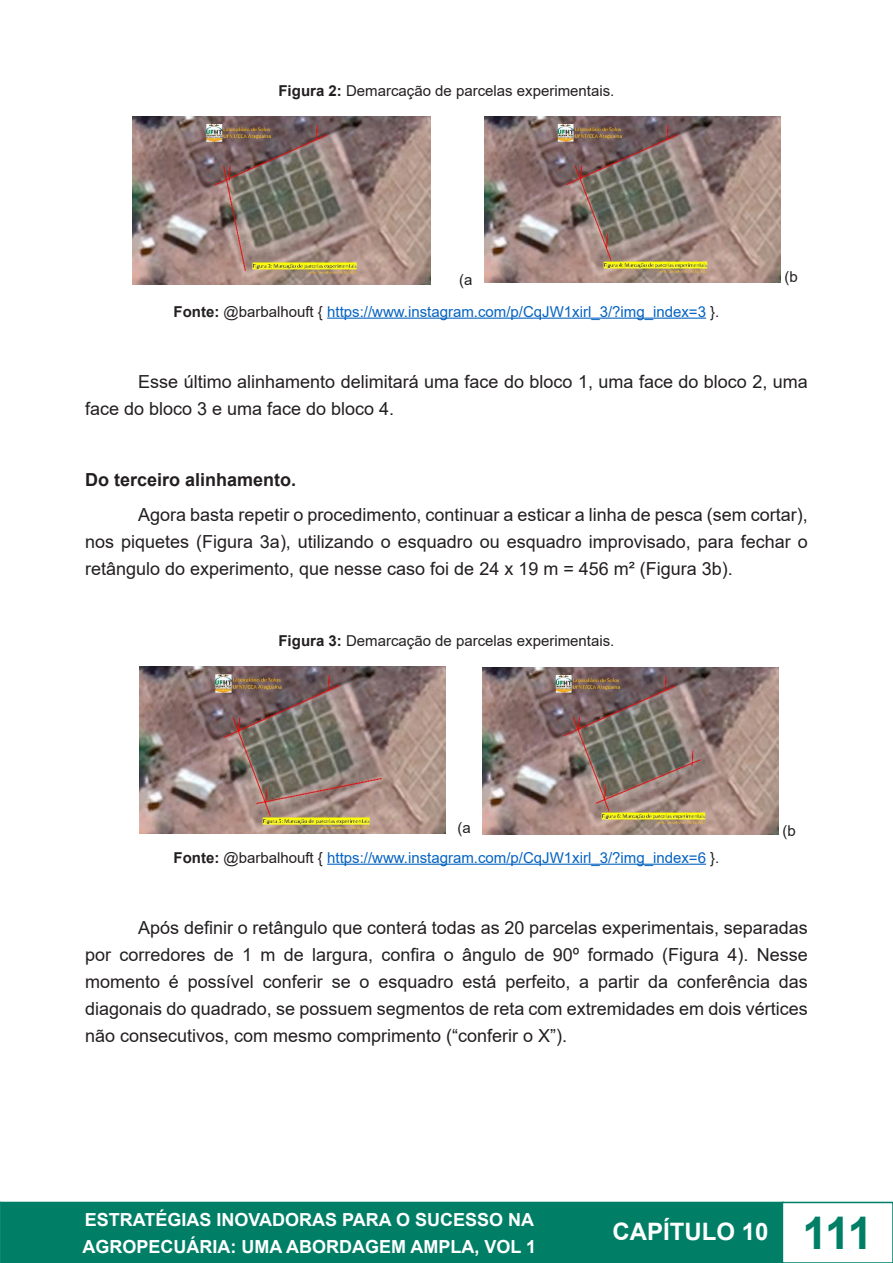
<style>
.page{position:relative;width:893px;height:1263px;background:#fff}
.page>*{position:absolute;margin:0;border:0;box-sizing:border-box;transform-origin:0 0}
.t1{font:700 24px "Arial";color:#fff}
.t2{font:18px/27px "Arial";color:#231f20;text-align:justify}
.t3{font:700 18px/27px "Arial";color:#fff}
.t4{font:700 18px "Arial";color:#231f20}
.t5{font:15px "Arial";color:#0563c1}
.t6{font:15px "Arial";color:#231f20}
.s1{font-weight:700}
.s2{font-weight:700;color:#231f20}
.s3{color:#231f20}
.s4{font-size:45px;color:#007f66}
</style>
<div class="page">
<div style="left:1px;top:1202px;width:782px;height:60px;background:#007f66"></div>
<div style="left:0;top:1202px;width:784px;height:61px;border:2px solid #007f66"></div>
<svg style="left:0;top:1202px;width:1px;height:61px"></svg>
<div style="left:782px;top:1202px;width:111px;height:61px;border:2px solid #007f66"></div>
<hr style="left:327px;top:318px;width:379px;height:1px;background:#0563c1">
<hr style="left:327px;top:864px;width:379px;height:1px;background:#0563c1">
<img style="left:133px;top:116px;width:298px;height:169px">
<img style="left:485px;top:117px;width:295px;height:165px">
<img style="left:139px;top:667px;width:307px;height:166px">
<img style="left:483px;top:668px;width:295px;height:166px">
<p class="t6" style="left:278px;top:80px;width:337px"><span class="s1">Figura 2:</span> Demarcação de parcelas experimentais.</p>
<p class="t6" style="left:459px;top:269px;width:15px">(a</p>
<p class="t6" style="left:784px;top:267px;width:15px">(b</p>
<p class="t5" style="left:174px;top:301px;width:547px"><span class="s2">Fonte:</span> <span class="s3">@barbalhouft {</span> https://www.instagram.com/p/CqJW1xirl_3/?img_index=3 <span class="s3">}.</span></p>
<p class="t2" style="left:85px;top:368px;width:724px;text-indent:53px">Esse último alinhamento delimitará uma face do bloco 1, uma face do bloco 2, uma face do bloco 3 e uma face do bloco 4.</p>
<p class="t4" style="left:85px;top:467px;width:213px">Do terceiro alinhamento.</p>
<p class="t2" style="left:85px;top:501px;width:724px;text-indent:53px">Agora basta repetir o procedimento, continuar a esticar a linha de pesca (sem cortar), nos piquetes (Figura 3a), utilizando o esquadro ou esquadro improvisado, para fechar o retângulo do experimento, que nesse caso foi de 24 x 19 m = 456 m² (Figura 3b).</p>
<p class="t6" style="left:278px;top:630px;width:337px"><span class="s1">Figura 3:</span> Demarcação de parcelas experimentais.</p>
<p class="t6" style="left:457px;top:818px;width:15px">(a</p>
<p class="t6" style="left:782px;top:820px;width:15px">(b</p>
<p class="t5" style="left:174px;top:847px;width:547px"><span class="s2">Fonte:</span> <span class="s3">@barbalhouft {</span> https://www.instagram.com/p/CqJW1xirl_3/?img_index=6 <span class="s3">}.</span></p>
<p class="t2" style="left:85px;top:914px;width:724px;text-indent:53px">Após definir o retângulo que conterá todas as 20 parcelas experimentais, separadas por corredores de 1 m de largura, confira o ângulo de 90º formado (Figura 4). Nesse momento é possível conferir se o esquadro está perfeito, a partir da conferência das diagonais do quadrado, se possuem segmentos de reta com extremidades em dois vértices não consecutivos, com mesmo comprimento (“conferir o X”).</p>
<p class="t3" style="left:82px;top:1206px;width:455px">ESTRATÉGIAS INOVADORAS PARA O SUCESSO NA<br>AGROPECUÁRIA: UMA ABORDAGEM AMPLA, VOL 1</p>
<h1 class="t1" style="left:612px;top:1215px;width:262px">CAPÍTULO 10 <span class="s4">111</span></h1>
</div>
